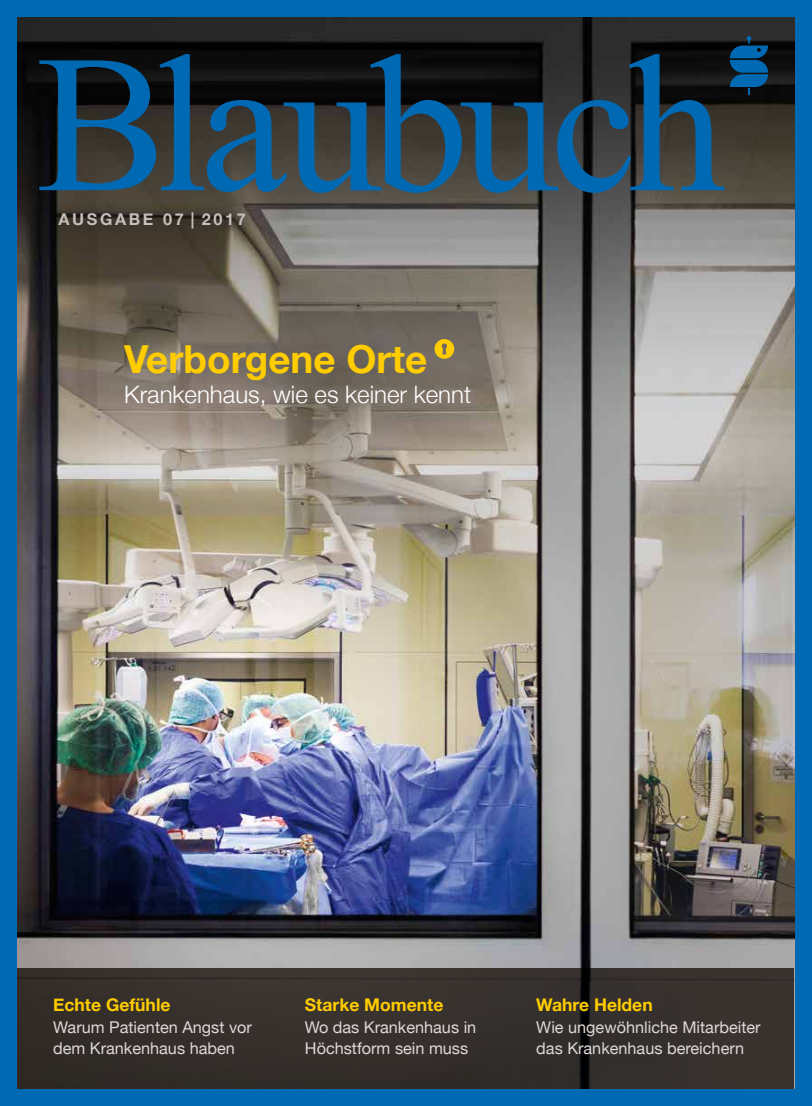
<style>
.page{position:relative;width:812px;height:1106px;background:#fff}
.page>*{position:absolute;margin:0;border:0;box-sizing:border-box;transform-origin:0 0}
.t1{font:700 38.62px "Helvetica Neue";color:#fc0}
.t2{font:300 24px "Helvetica Neue";color:#fff}
.t3{font:700 17.5px "Helvetica Neue";color:#fc0}
.t4{font:16.25px/21.2px "Helvetica Neue";color:#ded8d6}
.t5{font:700 16.25px "Helvetica Neue";letter-spacing:.16em;color:#c5bebb}
</style>
<div class="page">
<div style="left:0;top:0;width:811px;height:1106px;background:#0069b4"></div>
<img style="left:18px;top:18px;width:776px;height:949px">
<svg style="left:39px;top:36px;width:729px;height:157px"></svg>
<div style="left:18px;top:967px;width:776px;height:121px;background:#35302d"></div>
<svg style="left:434px;top:338px;width:20px;height:21px"></svg>
<p class="t5" style="left:58px;top:206px;width:189px">AUSGABE 07 | 2017</p>
<h1 class="t1" style="left:124px;top:329px;width:304px">Verborgene Orte</h1>
<h2 class="t2" style="left:124px;top:375px;width:348px">Krankenhaus, wie es keiner kennt</h2>
<p class="t3" style="left:53px;top:991px;width:119px">Echte Gefühle</p>
<p class="t4" style="left:53px;top:1017px;width:200px">Warum Patienten Angst vor dem Krankenhaus haben</p>
<p class="t3" style="left:305px;top:991px;width:140px">Starke Momente</p>
<p class="t4" style="left:305px;top:1017px;width:173px">Wo das Krankenhaus in<br>Höchstform sein muss</p>
<p class="t3" style="left:536px;top:991px;width:118px">Wahre Helden</p>
<p class="t4" style="left:536px;top:1017px;width:226px">Wie ungewöhnliche Mitarbeiter das Krankenhaus bereichern</p>
</div>
